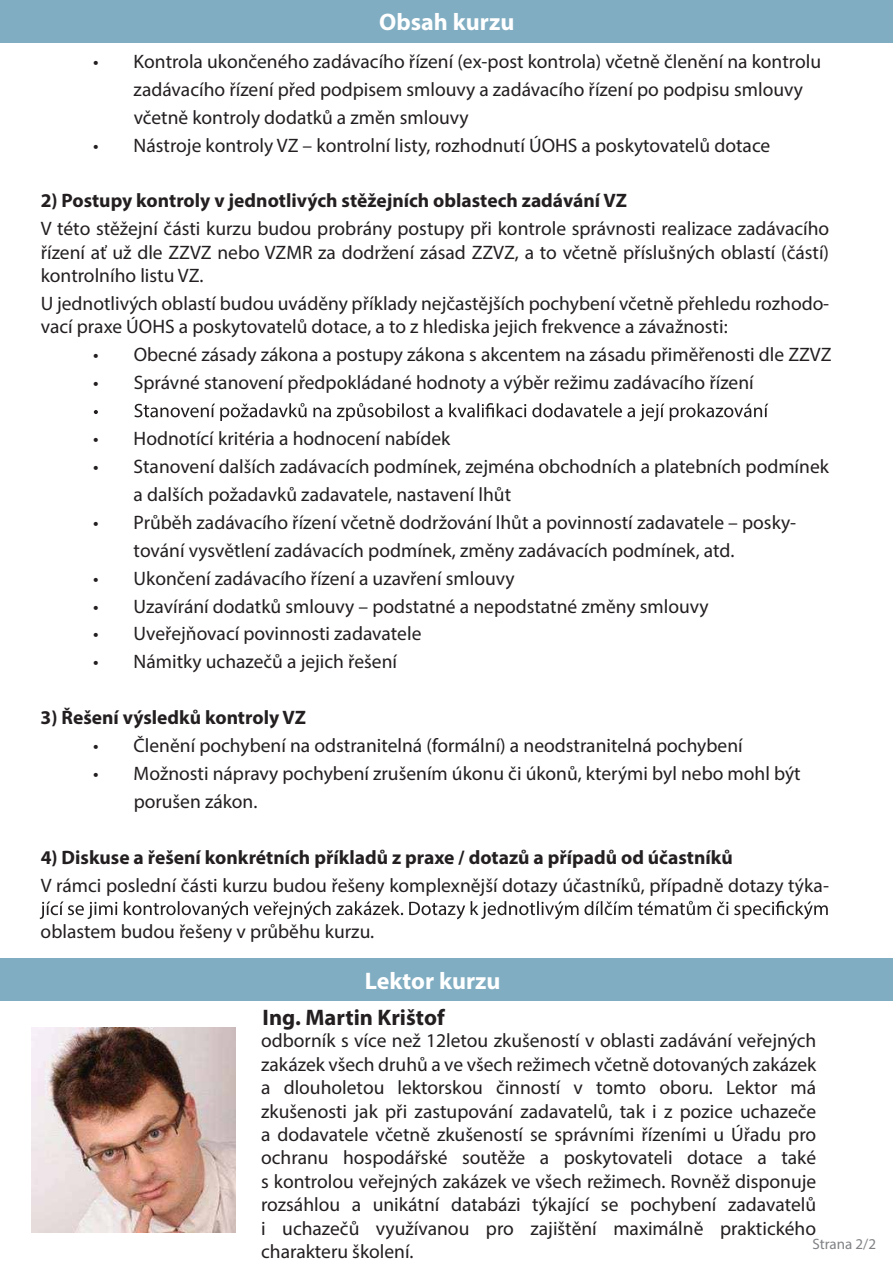
<style>
.page{position:relative;width:893px;height:1263px;background:#fff}
.page>*{position:absolute;margin:0;border:0;box-sizing:border-box;transform-origin:0 0}
.t1{font:700 24px "Myriad Pro";color:#fff}
.t2{font:700 22.5px "Myriad Pro";color:#231f20}
.t3{font:19.5px/23.4px "Myriad Pro";color:#231f20}
.t4{font:700 19.5px "Myriad Pro";color:#231f20}
.t5{font:15px "Myriad Pro";color:#808285}
</style>
<div class="page">
<div style="left:0;top:0;width:893px;height:42px;background:#80adc2"></div>
<div style="left:0;top:959px;width:893px;height:42px;background:#80adc2"></div>
<svg style="left:94px;top:403px;width:674px;height:18px"></svg>
<svg style="left:40px;top:901px;width:788px;height:18px"></svg>
<img style="left:31px;top:1027px;width:204px;height:205px">
<p class="t1" style="left:379px;top:6px;width:137px">Obsah kurzu</p>
<p class="t3" style="left:134px;top:47px;width:689px;line-height:27.9px;text-indent:-41px">• Kontrola ukončeného zadávacího řízení (ex-post kontrola) včetně členění na kontrolu zadávacího řízení před podpisem smlouvy a zadávacího řízení po podpisu smlouvy včetně kontroly dodatků a změn smlouvy</p>
<p class="t3" style="left:93px;top:133px;width:679px">• Nástroje kontroly VZ – kontrolní listy, rozhodnutí ÚOHS a poskytovatelů dotace</p>
<p class="t4" style="left:41px;top:188px;width:588px">2) Postupy kontroly v jednotlivých stěžejních oblastech zadávání VZ</p>
<p class="t3" style="left:41px;top:217px;width:790px;text-align:justify">V této stěžejní části kurzu budou probrány postupy při kontrole správnosti realizace zadávacího řízení ať už dle ZZVZ nebo VZMR za dodržení zásad ZZVZ, a to včetně příslušných oblastí (částí) kontrolního listu VZ.</p>
<p class="t3" style="left:41px;top:291px;width:790px">U jednotlivých oblastí budou uváděny příklady nejčastějších pochybení včetně přehledu rozhodo&shy;vací praxe ÚOHS a poskytovatelů dotace, a to z hlediska jejich frekvence a závažnosti:</p>
<p class="t3" style="left:93px;top:343px;width:740px">• Obecné zásady zákona a postupy zákona s akcentem na zásadu přiměřenosti dle ZZVZ</p>
<p class="t3" style="left:93px;top:371px;width:662px">• Správné stanovení předpokládané hodnoty a výběr režimu zadávacího řízení</p>
<p class="t3" style="left:93px;top:426px;width:359px">• Hodnotící kritéria a hodnocení nabídek</p>
<p class="t3" style="left:134px;top:452px;width:697px;line-height:27.9px;text-indent:-41px">• Stanovení dalších zadávacích podmínek, zejména obchodních a platebních podmínek a dalších požadavků zadavatele, nastavení lhůt</p>
<p class="t3" style="left:134px;top:508px;width:664px;line-height:27.9px;text-indent:-41px">• Průběh zadávacího řízení včetně dodržování lhůt a povinností zadavatele – posky&shy;tování vysvětlení zadávacích podmínek, změny zadávacích podmínek, atd.</p>
<p class="t3" style="left:93px;top:566px;width:423px">• Ukončení zadávacího řízení a uzavření smlouvy</p>
<p class="t3" style="left:93px;top:594px;width:617px">• Uzavírání dodatků smlouvy – podstatné a nepodstatné změny smlouvy</p>
<p class="t3" style="left:93px;top:622px;width:330px">• Uveřejňovací povinnosti zadavatele</p>
<p class="t3" style="left:93px;top:650px;width:305px">• Námitky uchazečů a jejich řešení</p>
<p class="t4" style="left:41px;top:705px;width:267px">3) Řešení výsledků kontroly VZ</p>
<p class="t3" style="left:93px;top:733px;width:651px">• Členění pochybení na odstranitelná (formální) a neodstranitelná pochybení</p>
<p class="t3" style="left:134px;top:759px;width:669px;line-height:27.9px;text-indent:-41px">• Možnosti nápravy pochybení zrušením úkonu či úkonů, kterými byl nebo mohl být porušen zákon.</p>
<p class="t4" style="left:41px;top:844px;width:694px">4) Diskuse a řešení konkrétních příkladů z praxe / dotazů a případů od účastníků</p>
<p class="t3" style="left:41px;top:873px;width:790px">V rámci poslední části kurzu budou řešeny komplexnější dotazy účastníků, případně dotazy týka-</p>
<p class="t3" style="left:41px;top:920px;width:335px">oblastem budou řešeny v průběhu kurzu.</p>
<p class="t1" style="left:365px;top:965px;width:137px">Lektor kurzu</p>
<p class="t2" style="left:263px;top:1002px;width:184px">Ing. Martin Krištof</p>
<p class="t3" style="left:261px;top:1029px;width:557px;text-align:justify">odborník s více než 12letou zkušeností v oblasti zadávání veřejných zakázek všech druhů a ve všech režimech včetně dotovaných zakázek a dlouholetou lektorskou činností v tomto oboru. Lektor má zkušenosti jak při zastupování zadavatelů, tak i z pozice uchazeče a dodavatele včetně zkušeností se správními řízeními u Úřadu pro ochranu hospodářské soutěže a poskytovateli dotace a také s kontrolou veřejných zakázek ve všech režimech. Rovněž disponuje rozsáhlou a unikátní databázi týkající se pochybení zadavatelů i uchazečů využívanou pro zajištění maximálně praktického charakteru školení.</p>
<p class="t5" style="left:812px;top:1234px;width:65px">Strana 2/2</p>
</div>
